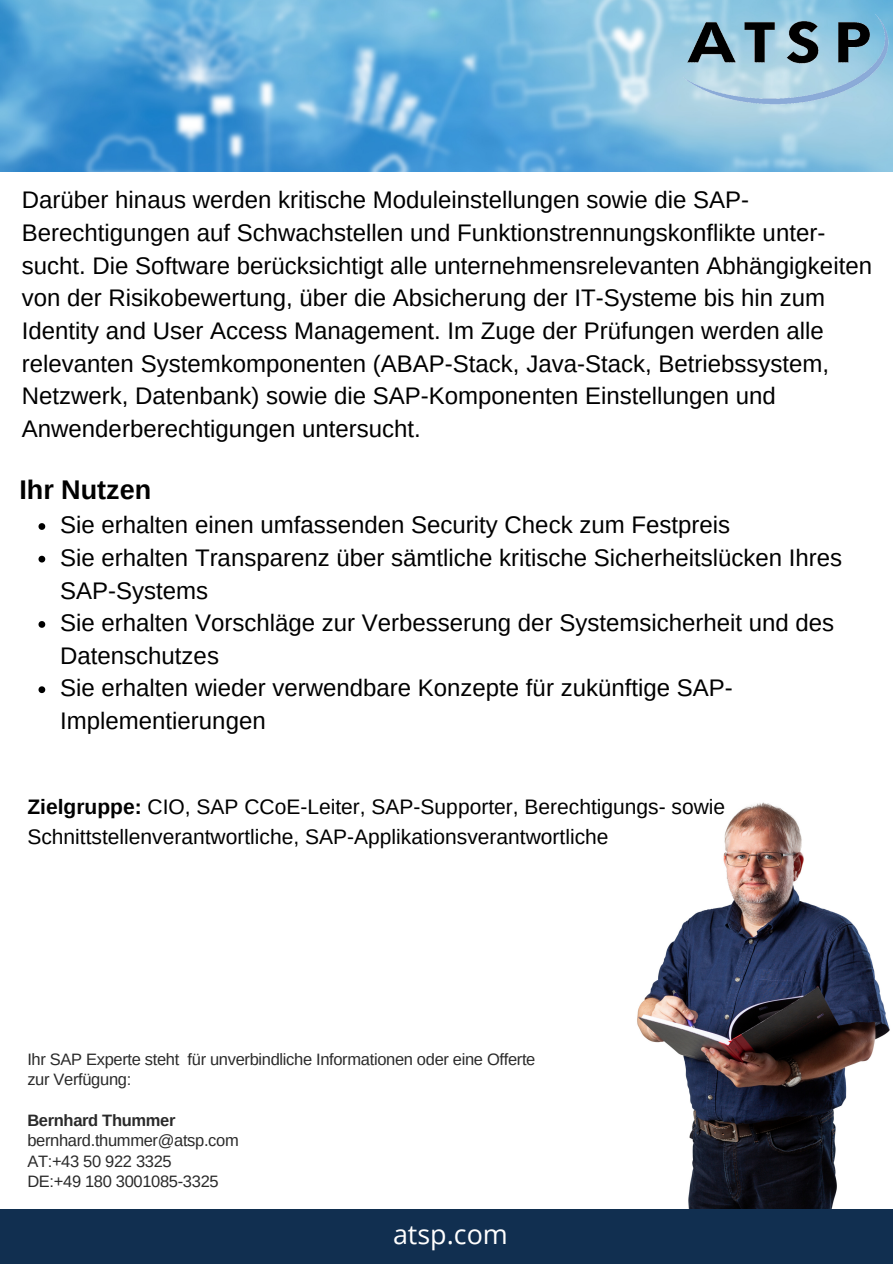
<style>
.page{position:relative;width:893px;height:1264px;background:#fff}
.page>*{position:absolute;margin:0;border:0;box-sizing:border-box;transform-origin:0 0}
.t1{font:700 27px "Arimo";color:#000}
.t2{font:26.85px "Open Sans";color:#fff}
.t3{font:24px/32.7px "Arimo";color:#000}
.t4{font:21px/29.2px "Arimo";color:#000}
.t5{font:16.5px/20.2px "Arimo";letter-spacing:-.02em;color:#2a2a2a}
.t6{font:700 16.5px "Arimo";letter-spacing:-.02em;color:#2a2a2a}
.s1{font-weight:700}
</style>
<div class="page">
<img style="left:637px;top:802px;width:253px;height:406px">
<div style="left:0;top:1208px;width:892px;height:55px;background:#112f50"></div>
<img style="left:0;top:0;width:892px;height:171px">
<img style="left:681px;top:1px;width:211px;height:106px">
<svg style="left:38px;top:523px;width:7px;height:7px"></svg>
<svg style="left:38px;top:555px;width:7px;height:7px"></svg>
<svg style="left:38px;top:621px;width:7px;height:6px"></svg>
<svg style="left:38px;top:686px;width:7px;height:7px"></svg>
<h4 class="t3" style="left:22px;top:184px;width:851px">Darüber hinaus werden kritische Moduleinstellungen sowie die SAP-Berechtigungen auf Schwachstellen und Funktionstrennungskonflikte unter&shy;sucht. Die Software berücksichtigt alle unternehmensrelevanten Abhängigkeiten von der Risikobewertung, über die Absicherung der IT-Systeme bis hin zum Identity and User Access Management. Im Zuge der Prüfungen werden alle relevanten Systemkomponenten (ABAP-Stack, Java-Stack, Betriebssystem, Netzwerk, Datenbank) sowie die SAP-Komponenten Einstellungen und Anwenderberechtigungen untersucht.</h4>
<h3 class="t1" style="left:19px;top:475px;width:133px">Ihr Nutzen</h3>
<h1 class="t3" style="left:60px;top:508px;width:671px">Sie erhalten einen umfassenden Security Check zum Festpreis</h1>
<p class="t3" style="left:60px;top:541px;width:783px">Sie erhalten Transparenz über sämtliche kritische Sicherheitslücken Ihres<br>SAP-Systems</p>
<p class="t3" style="left:60px;top:606px;width:775px">Sie erhalten Vorschläge zur Verbesserung der Systemsicherheit und des<br>Datenschutzes</p>
<p class="t3" style="left:60px;top:671px;width:674px">Sie erhalten wieder verwendbare Konzepte für zukünftige SAP-<br>Implementierungen</p>
<p class="t4" style="left:27px;top:792px;width:699px"><span class="s1">Zielgruppe:</span> CIO, SAP CCoE-Leiter, SAP-Supporter, Berechtigungs- sowie<br>Schnittstellenverantwortliche, SAP-Applikationsverantwortliche</p>
<p class="t5" style="left:27px;top:1049px;width:509px">Ihr SAP Experte steht für unverbindliche Informationen oder eine Offerte zur Verfügung:</p>
<p class="t6" style="left:27px;top:1110px;width:150px">Bernhard Thummer</p>
<p class="t5" style="left:27px;top:1130px;width:213px">bernhard.thummer@atsp.com</p>
<p class="t5" style="left:27px;top:1150px;width:146px">AT:+43 50 922 3325</p>
<p class="t5" style="left:27px;top:1170px;width:193px">DE:+49 180 3001085-3325</p>
<p class="t2" style="left:393px;top:1215px;width:116px">atsp.com</p>
</div>
